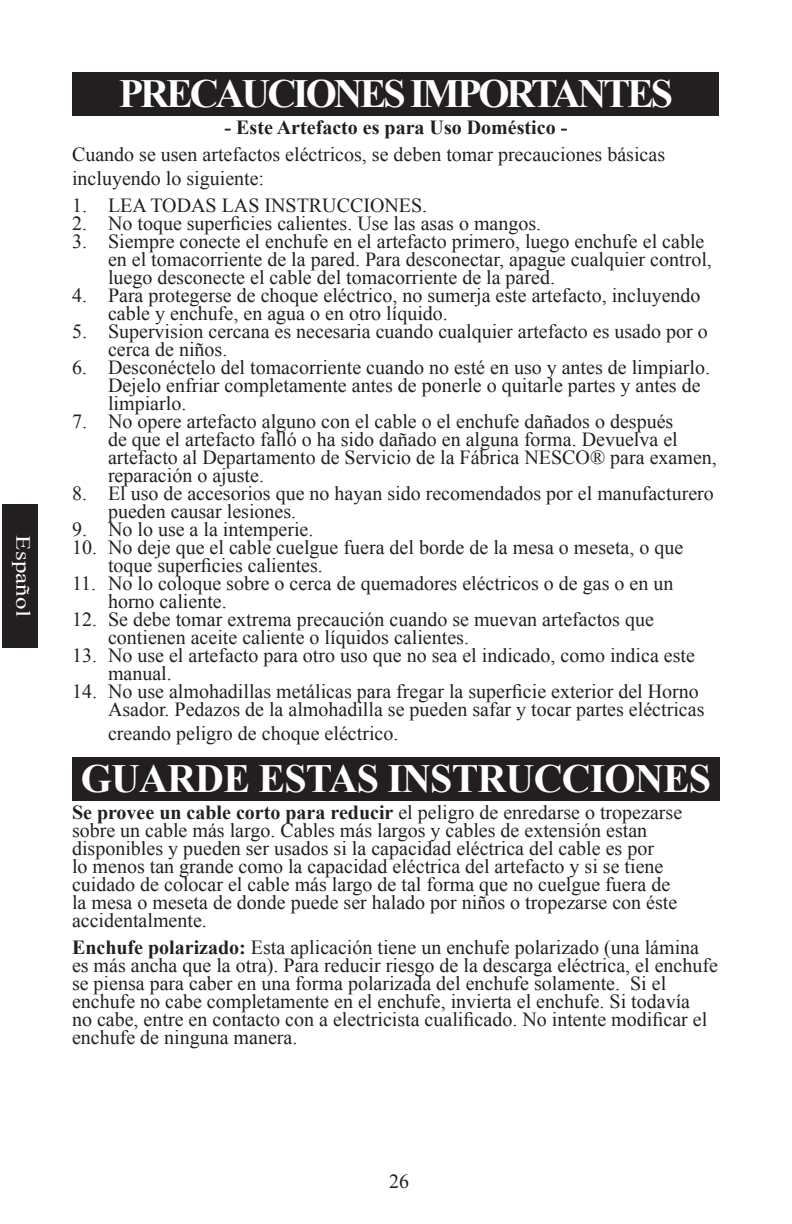
<style>
.page{position:relative;width:792px;height:1224px;background:#fff}
.page>*{position:absolute;margin:0;border:0;box-sizing:border-box;transform-origin:0 0}
.t1{font:700 40px "Times New Roman";letter-spacing:-.02em;color:#fff}
.t2{font:700 40px "Times New Roman";letter-spacing:-.075em;color:#fff}
.t3{font:20px/18px "Times New Roman";color:#231f20}
.t4{font:700 20px "Times New Roman";color:#231f20}
.t5{font:20px "Times New Roman";letter-spacing:.005em;color:#fff;scale:1.25 1}
.s1{font-weight:700}
</style>
<div class="page">
<div style="left:2px;top:504px;width:36px;height:144px;background:#231f20"></div>
<div style="left:73px;top:72px;width:646px;height:43px;background:#231f20"></div>
<div style="left:72px;top:757px;width:648px;height:43px;background:#231f20"></div>
<p class="t5" style="left:37px;top:535px;width:67px;rotate:90deg">Español</p>
<h1 class="t2" style="left:119px;top:66px;width:556px">PRECAUCIONES IMPORTANTES</h1>
<p class="t4" style="left:225px;top:114px;width:344px">- Este Artefacto es para Uso Doméstico -</p>
<p class="t3" style="left:72px;top:142px;width:595px;line-height:24px">Cuando se usen artefactos eléctricos, se deben tomar precauciones básicas incluyendo lo siguiente:</p>
<p class="t3" style="left:72px;top:196px;width:357px">1. LEA TODAS LAS INSTRUCCIONES.</p>
<p class="t3" style="left:72px;top:214px;width:471px">2. No toque superficies calientes. Use las asas o mangos.</p>
<p class="t3" style="left:108px;top:232px;width:605px;text-indent:-36px">3. Siempre conecte el enchufe en el artefacto primero, luego enchufe el cable en el tomacorriente de la pared. Para desconectar, apague cualquier control, luego desconecte el cable del tomacorriente de la pared.</p>
<p class="t3" style="left:108px;top:286px;width:594px;text-indent:-36px">4. Para protegerse de choque eléctrico, no sumerja este artefacto, incluyendo cable y enchufe, en agua o en otro líquido.</p>
<p class="t3" style="left:108px;top:322px;width:601px;text-indent:-36px">5. Supervision cercana es necesaria cuando cualquier artefacto es usado por o cerca de niños.</p>
<p class="t3" style="left:108px;top:358px;width:604px;text-indent:-36px">6. Desconéctelo del tomacorriente cuando no esté en uso y antes de limpiarlo.<br>Dejelo enfriar completamente antes de ponerle o quitarle partes y antes de limpiarlo.</p>
<p class="t3" style="left:108px;top:412px;width:610px;text-indent:-36px">7. No opere artefacto alguno con el cable o el enchufe dañados o después<br>de que el artefacto falló o ha sido dañado en alguna forma. Devuelva el artefacto al Departamento de Servicio de la Fábrica NESCO® para examen, reparación o ajuste.</p>
<p class="t3" style="left:108px;top:484px;width:607px;text-indent:-36px">8. El uso de accesorios que no hayan sido recomendados por el manufacturero pueden causar lesiones.</p>
<p class="t3" style="left:72px;top:520px;width:243px">9. No lo use a la intemperie.</p>
<p class="t3" style="left:108px;top:538px;width:577px;text-indent:-36px">10. No deje que el cable cuelgue fuera del borde de la mesa o meseta, o que toque superficies calientes.</p>
<p class="t3" style="left:108px;top:574px;width:567px;text-indent:-36px">11. No lo coloque sobre o cerca de quemadores eléctricos o de gas o en un horno caliente.</p>
<p class="t3" style="left:108px;top:610px;width:547px;text-indent:-36px">12. Se debe tomar extrema precaución cuando se muevan artefactos que contienen aceite caliente o líquidos calientes.</p>
<p class="t3" style="left:108px;top:646px;width:589px;text-indent:-36px">13. No use el artefacto para otro uso que no sea el indicado, como indica este manual.</p>
<p class="t3" style="left:72px;top:682px;width:634px;text-align:right">14. No use almohadillas metálicas para fregar la superficie exterior del Horno<br>Asador. Pedazos de la almohadilla se pueden safar y tocar partes eléctricas</p>
<p class="t3" style="left:108px;top:724px;width:292px">creando peligro de choque eléctrico.</p>
<h1 class="t1" style="left:81px;top:751px;width:632px">GUARDE ESTAS INSTRUCCIONES</h1>
<p class="t3" style="left:72px;top:803px;width:612px"><span class="s1">Se provee un cable corto para reducir</span> el peligro de enredarse o tropezarse sobre un cable más largo. Cables más largos y cables de extensión estan disponibles y pueden ser usados si la capacidad eléctrica del cable es por<br>lo menos tan grande como la capacidad eléctrica del artefacto y si se tiene cuidado de colocar el cable más largo de tal forma que no cuelgue fuera de la mesa o meseta de donde puede ser halado por niños o tropezarse con éste accidentalmente.</p>
<p class="t3" style="left:72px;top:938px;width:648px"><span class="s1">Enchufe polarizado:</span> Esta aplicación tiene un enchufe polarizado (una lámina es más ancha que la otra). Para reducir riesgo de la descarga eléctrica, el enchufe se piensa para caber en una forma polarizada del enchufe solamente. Si el enchufe no cabe completamente en el enchufe, invierta el enchufe. Si todavía<br>no cabe, entre en contacto con a electricista cualificado. No intente modificar el enchufe de ninguna manera.</p>
<p class="t3" style="left:389px;top:1172px;width:21px">26</p>
</div>
